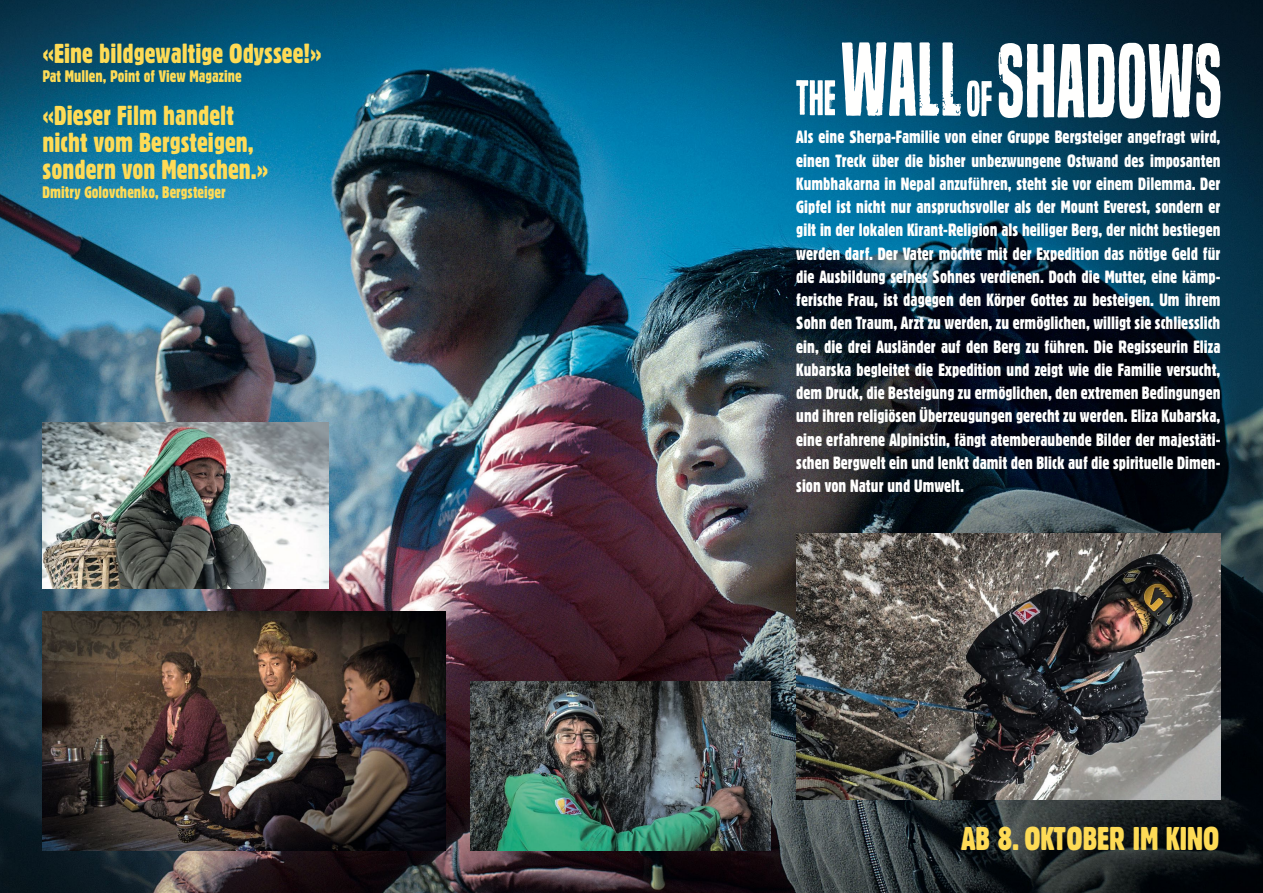
<style>
.page{position:relative;width:1263px;height:893px;background:#fff}
.page>*{position:absolute;margin:0;border:0;box-sizing:border-box;transform-origin:0 0}
.t1{font:31.95px "Gothic 821 Condensed PL";color:#fedb56}
.t2{font:26.55px/27px "Gothic 821 Condensed PL";color:#fedb56}
.t3{font:17.25px/23.2px "Gothic 821 Condensed PL";color:#fffffe;text-align:justify}
.t4{font:16.2px "Gothic 821 Condensed PL";color:#fedb56}
</style>
<div class="page">
<img style="left:0;top:0;width:1263px;height:893px">
<img style="left:43px;top:611px;width:402px;height:239px">
<img style="left:43px;top:422px;width:285px;height:167px">
<svg style="left:967px;top:81px;width:25px;height:36px"></svg>
<svg style="left:998px;top:43px;width:222px;height:75px"></svg>
<svg style="left:796px;top:80px;width:39px;height:35px"></svg>
<svg style="left:842px;top:42px;width:119px;height:74px"></svg>
<img style="left:796px;top:534px;width:424px;height:266px">
<img style="left:471px;top:682px;width:300px;height:168px">
<h2 class="t2" style="left:43px;top:40px;width:281px">«Eine bildgewaltige Odyssee!»</h2>
<p class="t4" style="left:43px;top:67px;width:201px">Pat Mullen, Point of View Magazine</p>
<h2 class="t2" style="left:43px;top:101px;width:228px">«Dieser Film handelt nicht vom Bergsteigen, sondern von Menschen.»</h2>
<p class="t4" style="left:43px;top:182px;width:185px">Dmitry Golovchenko, Bergsteiger</p>
<p class="t3" style="left:796px;top:126px;width:426px">Als eine Sherpa-Familie von einer Gruppe Bergsteiger angefragt wird, einen Treck über die bisher unbezwungene Ostwand des imposanten Kumbhakarna in Nepal anzuführen, steht sie vor einem Dilemma. Der Gipfel ist nicht nur anspruchsvoller als der Mount Everest, sondern er gilt in der lokalen Kirant-Religion als heiliger Berg, der nicht bestiegen werden darf. Der Vater möchte mit der Expedition das nötige Geld für die Ausbildung seines Sohnes verdienen. Doch die Mutter, eine kämp&shy;ferische Frau, ist dagegen den Körper Gottes zu besteigen. Um ihrem Sohn den Traum, Arzt zu werden, zu ermöglichen, willigt sie schliesslich ein, die drei Ausländer auf den Berg zu führen. Die Regisseurin Eliza Kubarska begleitet die Expedition und zeigt wie die Familie versucht, dem Druck, die Besteigung zu ermöglichen, den extremen Bedingungen und ihren religiösen Überzeugungen gerecht zu werden. Eliza Kubarska, eine erfahrene Alpinistin, fängt atemberaubende Bilder der majestäti&shy;schen Bergwelt ein und lenkt damit den Blick auf die spirituelle Dimen&shy;sion von Natur und Umwelt.</p>
<h1 class="t1" style="left:961px;top:820px;width:259px">AB 8. OKTOBER IM KINO</h1>
</div>
